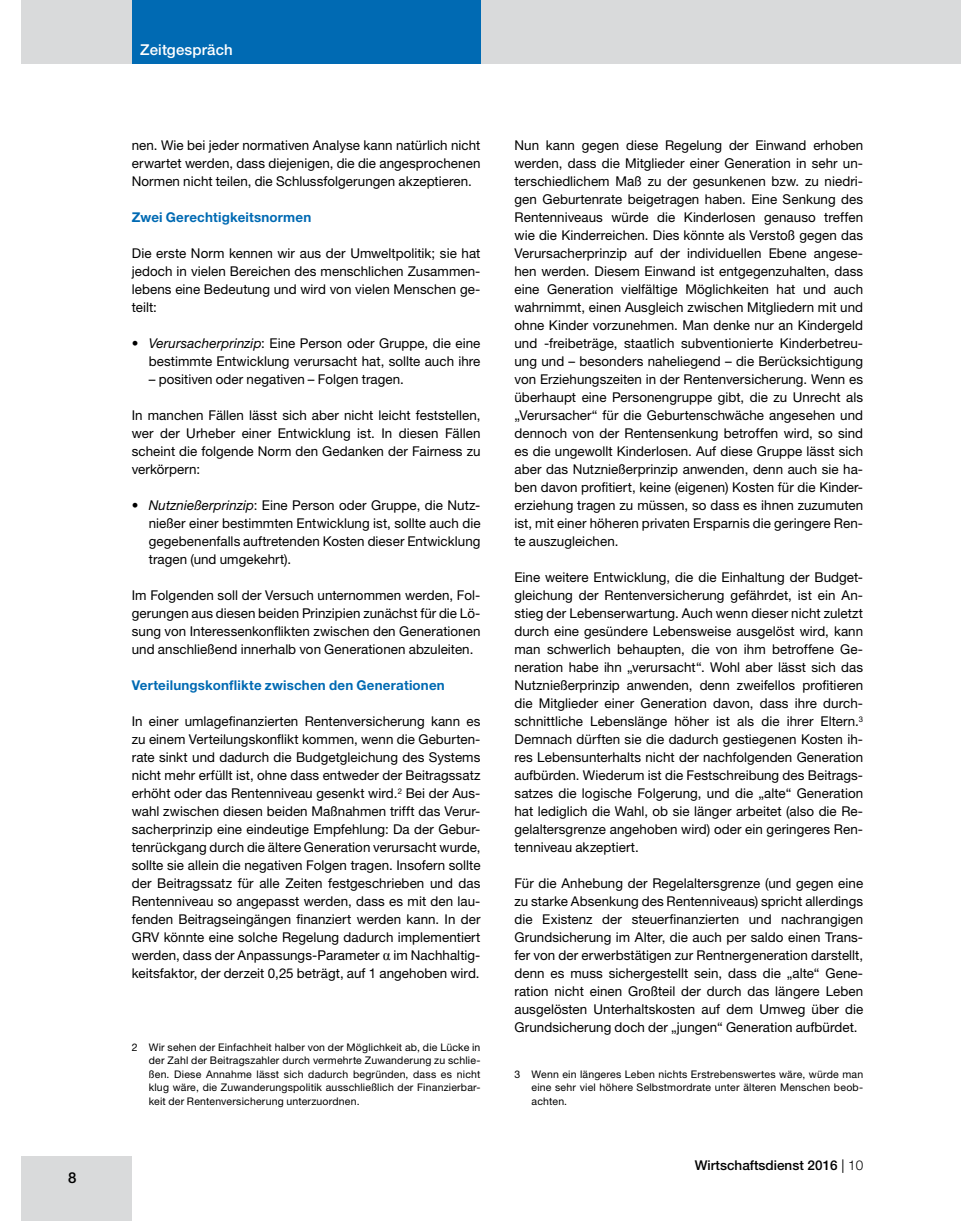
<style>
.page{position:relative;width:961px;height:1221px;background:#fff}
.page>*{position:absolute;margin:0;border:0;box-sizing:border-box;transform-origin:0 0}
.t1{font:500 15px "Helvetica Neue";letter-spacing:.01em;color:#fff}
.t2{font:500 15px "Helvetica Neue";color:#000}
.t3{font:13.5px/18px "Helvetica Neue";letter-spacing:.005em;color:#000;text-align:justify}
.t4{font:700 13.5px "Helvetica Neue";letter-spacing:.015em;color:#006ab3}
.t5{font:500 13.5px "Helvetica Neue";color:#000}
.t6{font:10.5px/13.5px "Helvetica Neue";letter-spacing:.02em;color:#000;text-align:justify}
.s1{font-style:italic}
.s2{font-family:"Times New Roman";font-size:15px}
.s3{font-weight:400}
.s4{font-weight:300}
</style>
<div class="page">
<div style="left:21px;top:0;width:919px;height:64px;background:#d9dadb"></div>
<div style="left:940px;top:0;width:21px;height:64px;background:#d9dadb"></div>
<div style="left:132px;top:0;width:348px;height:64px;background:#006ab3"></div>
<div style="left:21px;top:1156px;width:111px;height:64px;background:#d9dadb"></div>
<p class="t2" style="left:68px;top:1168px;width:10px">8</p>
<p class="t1" style="left:140px;top:41px;width:94px">Zeitgespräch</p>
<p class="t3" style="left:132px;top:136px;width:350px">nen. Wie bei jeder normativen Analyse kann natürlich nicht erwartet werden, dass diejenigen, die die angesprochenen Normen nicht teilen, die Schlussfolgerungen akzeptieren.</p>
<p class="t4" style="left:132px;top:209px;width:181px">Zwei Gerechtigkeitsnormen</p>
<p class="t3" style="left:132px;top:244px;width:350px">Die erste Norm kennen wir aus der Umweltpolitik; sie hat jedoch in vielen Bereichen des menschlichen Zusammen&shy;lebens eine Bedeutung und wird von vielen Menschen ge&shy;teilt:</p>
<p class="t3" style="left:132px;top:334px;width:350px;text-align:right"><span class="s1">• Verursacherprinzip</span>: Eine Person oder Gruppe, die eine bestimmte Entwicklung verursacht hat, sollte auch ihre</p>
<p class="t3" style="left:149px;top:370px;width:257px">– positiven oder negativen – Folgen tragen.</p>
<p class="t3" style="left:132px;top:406px;width:350px">In manchen Fällen lässt sich aber nicht leicht feststellen, wer der Urheber einer Entwicklung ist. In diesen Fällen scheint die folgende Norm den Gedanken der Fairness zu verkörpern:</p>
<p class="t3" style="left:149px;top:496px;width:333px;text-indent:-17px"><span class="s1">• Nutznießerprinzip</span>: Eine Person oder Gruppe, die Nutz&shy;nießer einer bestimmten Entwicklung ist, sollte auch die gegebenenfalls auftretenden Kosten dieser Entwicklung tragen (und umgekehrt).</p>
<p class="t3" style="left:132px;top:586px;width:350px">Im Folgenden soll der Versuch unternommen werden, Fol&shy;gerungen aus diesen beiden Prinzipien zunächst für die Lö&shy;sung von Interessenkonflikten zwischen den Generationen und anschließend innerhalb von Generationen abzuleiten.</p>
<p class="t4" style="left:132px;top:677px;width:315px">Verteilungskonflikte zwischen den Generationen</p>
<p class="t3" style="left:132px;top:712px;width:350px">In einer umlagefinanzierten Rentenversicherung kann es zu einem Verteilungskonflikt kommen, wenn die Geburten&shy;rate sinkt und dadurch die Budgetgleichung des Systems nicht mehr erfüllt ist, ohne dass entweder der Beitragssatz erhöht oder das Rentenniveau gesenkt wird.<sup>2</sup> Bei der Aus&shy;wahl zwischen diesen beiden Maßnahmen trifft das Verur&shy;sacherprinzip eine eindeutige Empfehlung: Da der Gebur&shy;tenrückgang durch die ältere Generation verursacht wurde, sollte sie allein die negativen Folgen tragen. Insofern sollte der Beitragssatz für alle Zeiten festgeschrieben und das Rentenniveau so angepasst werden, dass es mit den lau&shy;fenden Beitragseingängen finanziert werden kann. In der GRV könnte eine solche Regelung dadurch implementiert werden, dass der Anpassungs-Parameter <span class="s2">α</span> im Nachhaltig&shy;keitsfaktor, der derzeit 0,25 beträgt, auf 1 angehoben wird.</p>
<p class="t6" style="left:149px;top:1039px;width:333px;text-indent:-17px">2 Wir sehen der Einfachheit halber von der Möglichkeit ab, die Lücke in der Zahl der Beitragszahler durch vermehrte Zuwanderung zu schlie&shy;ßen. Diese Annahme lässt sich dadurch begründen, dass es nicht klug wäre, die Zuwanderungspolitik ausschließlich der Finanzierbar&shy;keit der Rentenversicherung unterzuordnen.</p>
<p class="t3" style="left:514px;top:136px;width:350px">Nun kann gegen diese Regelung der Einwand erhoben werden, dass die Mitglieder einer Generation in sehr un&shy;terschiedlichem Maß zu der gesunkenen bzw. zu niedri&shy;gen Geburtenrate beigetragen haben. Eine Senkung des Rentenniveaus würde die Kinderlosen genauso treffen wie die Kinderreichen. Dies könnte als Verstoß gegen das Verursacherprinzip auf der individuellen Ebene angese&shy;hen werden. Diesem Einwand ist entgegenzuhalten, dass eine Generation vielfältige Möglichkeiten hat und auch wahrnimmt, einen Ausgleich zwischen Mitgliedern mit und ohne Kinder vorzunehmen. Man denke nur an Kindergeld und -freibeträge, staatlich subventionierte Kinderbetreu&shy;ung und – besonders naheliegend – die Berücksichtigung von Erziehungszeiten in der Rentenversicherung. Wenn es überhaupt eine Personengruppe gibt, die zu Unrecht als „Verursacher“ für die Geburtenschwäche angesehen und dennoch von der Rentensenkung betroffen wird, so sind es die ungewollt Kinderlosen. Auf diese Gruppe lässt sich aber das Nutznießerprinzip anwenden, denn auch sie ha&shy;ben davon profitiert, keine (eigenen) Kosten für die Kinder&shy;erziehung tragen zu müssen, so dass es ihnen zuzumuten ist, mit einer höheren privaten Ersparnis die geringere Ren&shy;te auszugleichen.</p>
<p class="t3" style="left:514px;top:568px;width:350px">Eine weitere Entwicklung, die die Einhaltung der Budget&shy;gleichung der Rentenversicherung gefährdet, ist ein An&shy;stieg der Lebenserwartung. Auch wenn dieser nicht zuletzt durch eine gesündere Lebensweise ausgelöst wird, kann man schwerlich behaupten, die von ihm betroffene Ge&shy;neration habe ihn „verursacht“. Wohl aber lässt sich das Nutznießerprinzip anwenden, denn zweifellos profitieren die Mitglieder einer Generation davon, dass ihre durch&shy;schnittliche Lebenslänge höher ist als die ihrer Eltern.<sup>3<br></sup>Demnach dürften sie die dadurch gestiegenen Kosten ih&shy;res Lebensunterhalts nicht der nachfolgenden Generation aufbürden. Wiederum ist die Festschreibung des Beitrags&shy;satzes die logische Folgerung, und die „alte“ Generation hat lediglich die Wahl, ob sie länger arbeitet (also die Re&shy;gelaltersgrenze angehoben wird) oder ein geringeres Ren&shy;tenniveau akzeptiert.</p>
<p class="t3" style="left:514px;top:874px;width:350px">Für die Anhebung der Regelaltersgrenze (und gegen eine zu starke Absenkung des Rentenniveaus) spricht allerdings die Existenz der steuerfinanzierten und nachrangigen Grundsicherung im Alter, die auch per saldo einen Trans&shy;fer von der erwerbstätigen zur Rentnergeneration darstellt, denn es muss sichergestellt sein, dass die „alte“ Gene&shy;ration nicht einen Großteil der durch das längere Leben ausgelösten Unterhaltskosten auf dem Umweg über die Grundsicherung doch der „jungen“ Generation aufbürdet.</p>
<p class="t6" style="left:531px;top:1066px;width:333px;text-indent:-17px">3 Wenn ein längeres Leben nichts Erstrebenswertes wäre, würde man eine sehr viel höhere Selbstmordrate unter älteren Menschen beob&shy;achten.</p>
<p class="t5" style="left:695px;top:1156px;width:170px">Wirtschaftsdienst 2016 <span class="s3">|</span> <span class="s4">10</span></p>
</div>
